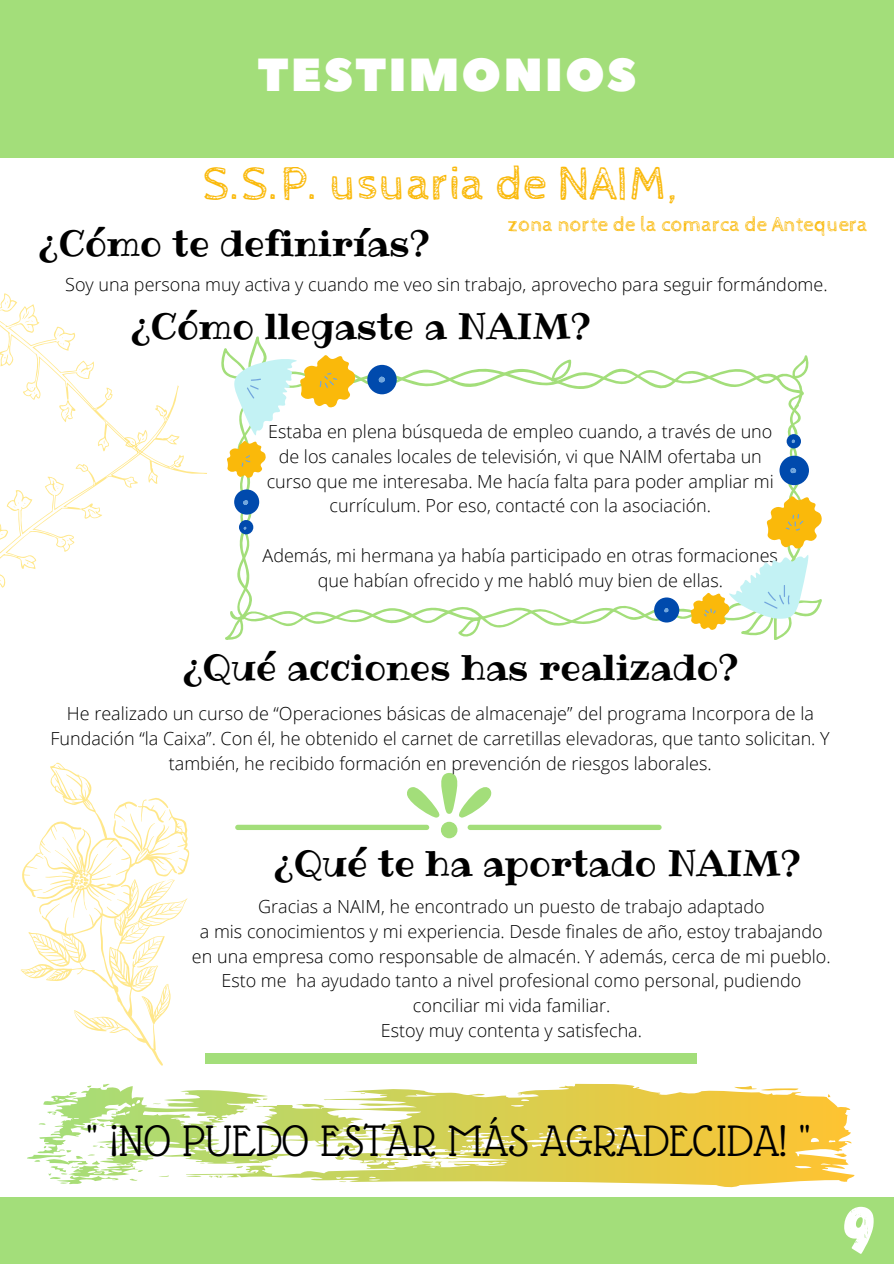
<style>
.page{position:relative;width:894px;height:1264px;background:#fff}
.page>*{position:absolute;margin:0;border:0;box-sizing:border-box;transform-origin:0 0}
.t1{font:67.5px "Gagalin";color:#fff}
.t2{font:48px "Cabin Sketch";color:#fab90a}
.t3{font:47.85px "Glass Antiqua";color:#000}
.t4{font:46.35px "Peace Sans";letter-spacing:.05em;color:#fff}
.t5{font:36px "Ribeye";color:#000}
.t6{font:21px "Cabin Sketch";color:#fab90a}
.t7{font:300 18px/24.8px "Open Sans";color:#000;text-align:center}
</style>
<div class="page">
<div style="left:0;top:0;width:893px;height:158px;background:#a3de7a"></div>
<div style="left:0;top:1197px;width:893px;height:66px;background:#a3de7a"></div>
<div style="left:205px;top:1053px;width:491px;height:9px;background:#a3de7a"></div>
<div style="left:441px;top:821px;width:16px;height:17px;background:#a3de7a;border-radius:50%"></div>
<svg style="left:407px;top:773px;width:84px;height:44px"></svg>
<div style="left:235px;top:824px;width:194px;height:6px;background:#a3de7a;border-radius:3px"></div>
<div style="left:467px;top:824px;width:194px;height:6px;background:#a3de7a;border-radius:3px"></div>
<svg style="left:21px;top:762px;width:168px;height:303px"></svg>
<svg style="left:0;top:293px;width:207px;height:181px"></svg>
<svg style="left:27px;top:1083px;width:827px;height:105px"></svg>
<svg style="left:221px;top:336px;width:600px;height:304px"></svg>
<svg style="left:0;top:336px;width:205px;height:252px"></svg>
<h4 class="t4" style="left:257px;top:44px;width:380px">TESTIMONIOS</h4>
<p class="t2" style="left:203px;top:157px;width:476px">S.S.P. usuaria de NAIM,</p>
<p class="t5" style="left:39px;top:219px;width:392px">¿Cómo te definirías?</p>
<p class="t6" style="left:507px;top:212px;width:361px">zona norte de la comarca de Antequera</p>
<p class="t7" style="left:65px;top:272px;width:763px">Soy una persona muy activa y cuando me veo sin trabajo, aprovecho para seguir formándome.</p>
<p class="t5" style="left:131px;top:301px;width:461px">¿Cómo llegaste a NAIM?</p>
<h3 class="t7" style="left:266px;top:419px;width:508px">Estaba en plena búsqueda de empleo cuando, a través de uno de los canales locales de televisión, vi que NAIM ofertaba un curso que me interesaba. Me hacía falta para poder ampliar mi currículum. Por eso, contacté con la asociación.</h3>
<p class="t7" style="left:262px;top:542px;width:517px">Además, mi hermana ya había participado en otras formaciones que habían ofrecido y me habló muy bien de ellas.</p>
<h3 class="t5" style="left:183px;top:643px;width:557px">¿Qué acciones has realizado?</h3>
<p class="t7" style="left:50px;top:700px;width:780px">He realizado un curso de “Operaciones básicas de almacenaje” del programa Incorpora de la<br>Fundación “la Caixa”. Con él, he obtenido el carnet de carretillas elevadoras, que tanto solicitan. Y también, he recibido formación en prevención de riesgos laborales.</p>
<p class="t5" style="left:274px;top:838px;width:528px">¿Qué te ha aportado NAIM?</p>
<p class="t7" style="left:258px;top:893px;width:508px">Gracias a NAIM, he encontrado un puesto de trabajo adaptado</p>
<h1 class="t7" style="left:192px;top:918px;width:640px">a mis conocimientos y mi experiencia. Desde finales de año, estoy trabajando en una empresa como responsable de almacén. Y además, cerca de mi pueblo.<br>Esto me ha ayudado tanto a nivel profesional como personal, pudiendo conciliar mi vida familiar.</h1>
<h2 class="t7" style="left:381px;top:1017px;width:262px">Estoy muy contenta y satisfecha.</h2>
<h3 class="t3" style="left:87px;top:1116px;width:724px">" ¡NO PUEDO ESTAR MÁS AGRADECIDA! "</h3>
<p class="t1" style="left:844px;top:1185px;width:33px">9</p>
</div>
